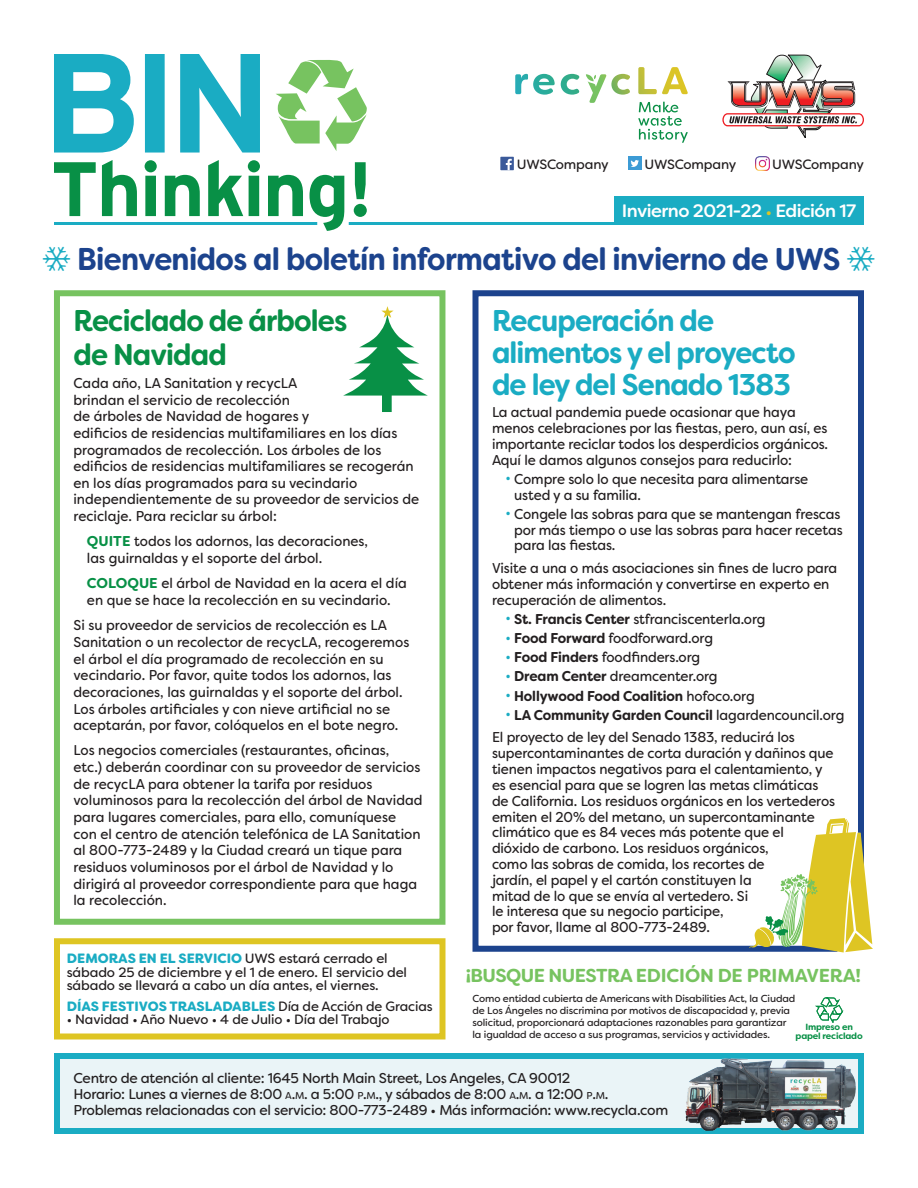
<style>
.page{position:relative;width:918px;height:1188px;background:#fff}
.page>*{position:absolute;margin:0;border:0;box-sizing:border-box;transform-origin:0 0}
.HeadsSpan-UWS{font:700 31.5px "Filson Soft";letter-spacing:-.02em;color:#1c438d;scale:.93 1}
.HeadsSpan-UWS-2{font:700 30px/31.5px "Filson Soft";letter-spacing:-.03em;color:#1aacc3;scale:.93 1}
.HeadsSpan-UWS-3{font:700 30px/33.2px "Filson Soft";letter-spacing:-.03em;color:#089046;scale:.93 1}
.Subheads-UWS{font:700 18.75px "Filson Soft";letter-spacing:-.01em;color:#77c360}
.Heads-UWS{font:500 18px "Filson Soft";letter-spacing:-.03em;color:#fff}
.BodyCopySpan-NoInden{font:14.25px/16.6px "Filson Soft";letter-spacing:-.01em;color:#231f20;scale:.95 1}
.BulletedCopySpan-UWS{font:14.25px/15.8px "Filson Soft";letter-spacing:-.01em;color:#231f20;scale:.95 1}
.BodyCopySpan-NoInden-2{font:14.25px/15.9px "Filson Soft";letter-spacing:-.01em;color:#231f20}
.BulletedCopySpan-UWS-2{font:700 14.25px "Filson Soft";letter-spacing:-.01em;color:#231f20;scale:.95 1}
.BulletedCopy-UWS{font:13.5px/13.5px "Filson Soft";letter-spacing:-.01em;color:#231f20}
.BulletedCopy-UWS-2{font:900 13.5px "Filson Soft";color:#1aacc3}
.FlyType-UWS{font:10.2px/12px "Filson Soft";letter-spacing:-.015em;color:#231f20}
.Subheads-UWS-2{font:700 9px/9px "Filson Soft";letter-spacing:-.02em;color:#089046;text-align:center}
.s1{font-size:15px;color:#dec523}
.s2{color:#1aacc3}
.s3{font-weight:700}
.s4{font-weight:400;color:#1aacc3}
.s5{font-weight:400}
.s6{font-weight:900;color:#1aacc3}
.s7{font-weight:400;color:#231f20}
.s8{font-weight:700;color:#089046}
.s9{font-size:10.05px}
.s10{font-style:inherit}
</style>
<div class="page">
<svg style="left:638px;top:67px;width:50px;height:27px"></svg>
<svg style="left:561px;top:74px;width:19px;height:21px"></svg>
<svg style="left:515px;top:74px;width:40px;height:21px"></svg>
<svg style="left:586px;top:74px;width:44px;height:29px"></svg>
<svg style="left:638px;top:102px;width:50px;height:41px"></svg>
<svg style="left:722px;top:54px;width:142px;height:84px"></svg>
<svg style="left:54px;top:160px;width:313px;height:71px"></svg>
<svg style="left:54px;top:54px;width:206px;height:99px"></svg>
<div style="left:500px;top:157px;width:14px;height:13px;background:#3b5a9a"></div>
<svg style="left:506px;top:159px;width:6px;height:11px"></svg>
<div style="left:628px;top:157px;width:14px;height:13px;background:#3c9bd5"></div>
<svg style="left:631px;top:160px;width:8px;height:7px"></svg>
<svg style="left:756px;top:157px;width:13px;height:13px"></svg>
<svg style="left:276px;top:60px;width:91px;height:91px"></svg>
<hr style="left:54px;top:222px;width:263px;height:3px;background:#1aacc3">
<hr style="left:349px;top:222px;width:515px;height:3px;background:#1aacc3">
<div style="left:614px;top:196px;width:250px;height:27px;background:#1aacc3"></div>
<div style="left:57px;top:1056px;width:804px;height:75px;background:#eaf4f7"></div>
<div style="left:54px;top:1053px;width:810px;height:81px;border:6px solid #1aacc3"></div>
<img style="left:686px;top:1059px;width:172px;height:72px">
<div style="left:472px;top:290px;width:392px;height:662px;border:6px solid #1c438d"></div>
<div style="left:54px;top:938px;width:392px;height:102px;border:6px solid #dec523"></div>
<div style="left:54px;top:290px;width:391px;height:635px;border:6px solid #77c360"></div>
<svg style="left:749px;top:818px;width:124px;height:135px"></svg>
<svg style="left:343px;top:306px;width:85px;height:106px"></svg>
<svg style="left:816px;top:998px;width:26px;height:25px"></svg>
<p class="BulletedCopy-UWS" style="left:517px;top:157px;width:93px">UWSCompany</p>
<p class="BulletedCopy-UWS" style="left:645px;top:157px;width:93px">UWSCompany</p>
<p class="BulletedCopy-UWS" style="left:772px;top:157px;width:93px">UWSCompany</p>
<p class="Heads-UWS" style="left:622px;top:199px;width:236px">Invierno 2021-22 <span class="s1">•</span> Edición 17</p>
<p class="HeadsSpan-UWS" style="left:77px;top:238px;width:822px">Bienvenidos al boletín informativo del invierno de UWS</p>
<p class="HeadsSpan-UWS-2" style="left:492px;top:305px;width:328px">Recuperación de alimentos y el proyecto de ley del Senado 1383</p>
<p class="BodyCopySpan-NoInden" style="left:492px;top:404px;width:355px;line-height:15.8px">La actual pandemia puede ocasionar que haya menos celebraciones por las fiestas, pero, aun así, es importante reciclar todos los desperdicios orgánicos.<br>Aquí le damos algunos consejos para reducirlo:</p>
<p class="BulletedCopySpan-UWS" style="left:514px;top:471px;width:311px;text-indent:-9px"><span class="s2">•</span> Compre solo lo que necesita para alimentarse usted y a su familia.</p>
<p class="BulletedCopySpan-UWS" style="left:514px;top:506px;width:347px;text-indent:-9px"><span class="s2">•</span> Congele las sobras para que se mantengan frescas por más tiempo o use las sobras para hacer recetas para las fiestas.</p>
<p class="BodyCopySpan-NoInden" style="left:492px;top:560px;width:365px;line-height:15.8px">Visite a una o más asociaciones sin fines de lucro para obtener más información y convertirse en experto en recuperación de alimentos.</p>
<p class="BulletedCopySpan-UWS" style="left:506px;top:611px;width:275px"><span class="s2">•</span> <span class="s3">St. Francis Center</span> stfranciscenterla.org</p>
<p class="BulletedCopySpan-UWS" style="left:506px;top:630px;width:220px"><span class="s2">•</span> <span class="s3">Food Forward</span> foodforward.org</p>
<p class="BulletedCopySpan-UWS" style="left:506px;top:649px;width:206px"><span class="s2">•</span> <span class="s3">Food Finders</span> foodfinders.org</p>
<p class="BulletedCopySpan-UWS" style="left:506px;top:669px;width:225px"><span class="s2">•</span> <span class="s3">Dream Center</span> dreamcenter.org</p>
<p class="BulletedCopySpan-UWS-2" style="left:506px;top:686px;width:264px"><span class="s4">•</span> Hollywood Food Coalition <span class="s5">hofoco.org</span></p>
<p class="BulletedCopySpan-UWS-2" style="left:506px;top:706px;width:358px"><span class="s4">•</span> LA Community Garden Council <span class="s5">lagardencouncil.org</span></p>
<p class="BodyCopySpan-NoInden" style="left:492px;top:730px;width:363px;line-height:15.8px">El proyecto de ley del Senado 1383, reducirá los supercontaminantes de corta duración y dañinos que tienen impactos negativos para el calentamiento, y es esencial para que se logren las metas climáticas de California. Los residuos orgánicos en los vertederos emiten el 20% del metano, un supercontaminante climático que es 84 veces más potente que el dióxido de carbono. Los residuos orgánicos,<br>como las sobras de comida, los recortes de<br>jardín, el papel y el cartón constituyen la<br>mitad de lo que se envía al vertedero. Si<br>le interesa que su negocio participe,<br>por favor, llame al 800-773-2489.</p>
<p class="BulletedCopy-UWS" style="left:67px;top:952px;width:342px"><span class="s6">DEMORAS EN EL SERVICIO</span> UWS estará cerrado el sábado 25 de diciembre y el 1 de enero. El servicio del sábado se llevará a cabo un día antes, el viernes.</p>
<p class="BulletedCopy-UWS-2" style="left:67px;top:997px;width:367px">DÍAS FESTIVOS TRASLADABLES <span class="s7">Día de Acción de Gracias</span></p>
<p class="BulletedCopy-UWS" style="left:67px;top:1013px;width:324px">• Navidad • Año Nuevo • 4 de Julio • Día del Trabajo</p>
<p class="HeadsSpan-UWS-3" style="left:73px;top:304px;width:296px">Reciclado de árboles de Navidad</p>
<p class="BodyCopySpan-NoInden" style="left:73px;top:375px;width:365px">Cada año, LA Sanitation y recycLA<br>brindan el servicio de recolección<br>de árboles de Navidad de hogares y<br>edificios de residencias multifamiliares en los días programados de recolección. Los árboles de los edificios de residencias multifamiliares se recogerán en los días programados para su vecindario independientemente de su proveedor de servicios de reciclaje. Para reciclar su árbol:</p>
<p class="BulletedCopySpan-UWS" style="left:87px;top:533px;width:297px;line-height:16.6px"><span class="s8">QUITE</span> todos los adornos, las decoraciones, las guirnaldas y el soporte del árbol.</p>
<p class="BulletedCopySpan-UWS" style="left:87px;top:575px;width:338px;line-height:16.6px"><span class="s8">COLOQUE</span> el árbol de Navidad en la acera el día en que se hace la recolección en su vecindario.</p>
<p class="BodyCopySpan-NoInden" style="left:73px;top:617px;width:355px">Si su proveedor de servicios de recolección es LA Sanitation o un recolector de recycLA, recogeremos el árbol el día programado de recolección en su vecindario. Por favor, quite todos los adornos, las decoraciones, las guirnaldas y el soporte del árbol.<br>Los árboles artificiales y con nieve artificial no se aceptarán, por favor, colóquelos en el bote negro.</p>
<p class="BodyCopySpan-NoInden" style="left:73px;top:742px;width:369px">Los negocios comerciales (restaurantes, oficinas,<br>etc.) deberán coordinar con su proveedor de servicios de recycLA para obtener la tarifa por residuos voluminosos para la recolección del árbol de Navidad para lugares comerciales, para ello, comuníquese con el centro de atención telefónica de LA Sanitation al 800-773-2489 y la Ciudad creará un tique para residuos voluminosos por el árbol de Navidad y lo dirigirá al proveedor correspondiente para que haga la recolección.</p>
<p class="Subheads-UWS" style="left:466px;top:963px;width:397px">¡BUSQUE NUESTRA EDICIÓN DE PRIMAVERA!</p>
<p class="FlyType-UWS" style="left:472px;top:992px;width:324px">Como entidad cubierta de Americans with Disabilities Act, la Ciudad de Los Ángeles no discrimina por motivos de discapacidad y, previa solicitud, proporcionará adaptaciones razonables para garantizar la igualdad de acceso a sus programas, servicios y actividades.</p>
<p class="Subheads-UWS-2" style="left:796px;top:1022px;width:69px">Impreso en papel reciclado</p>
<p class="BodyCopySpan-NoInden-2" style="left:74px;top:1070px;width:596px">Centro de atención al cliente: 1645 North Main Street, Los Angeles, CA 90012<br>Horario: Lunes a viernes de 8:00 <span class="s9">A</span><span class="s10">.</span><span class="s9">M</span>. a 5:00 <span class="s9">P</span><span class="s10">.</span><span class="s9">M</span>., y sábados de 8:00 <span class="s9">A</span><span class="s10">.</span><span class="s9">M</span>. a 12:00 <span class="s9">P</span><span class="s10">.</span><span class="s9">M</span>.<br>Problemas relacionadas con el servicio: 800-773-2489 • Más información: www.recycla.com</p>
</div>
